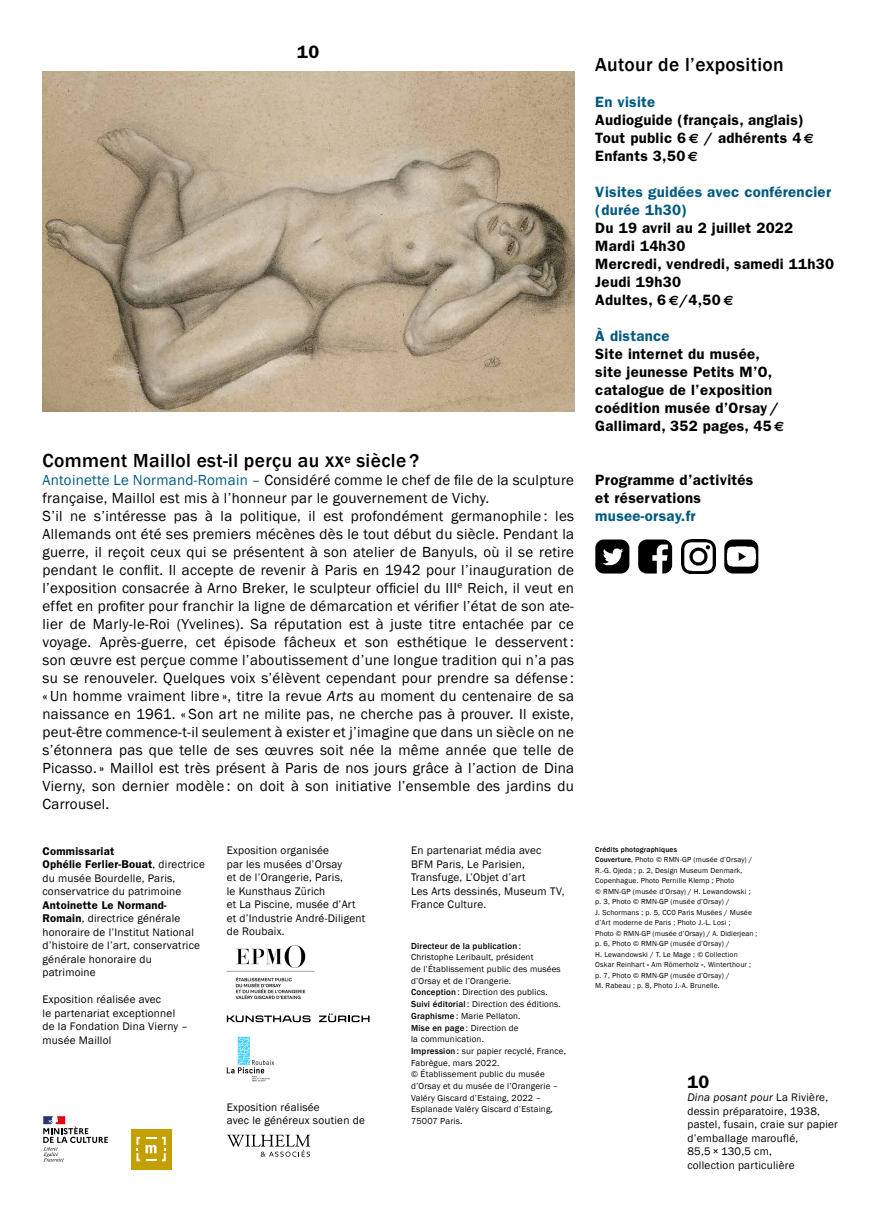
<style>
.page{position:relative;width:893px;height:1212px;background:#fff}
.page>*{position:absolute;margin:0;border:0;box-sizing:border-box;transform-origin:0 0}
.t1{font:500 19.5px "Franklin Gothic";letter-spacing:.02em;color:#000}
.t2{font:600 18px "Franklin Gothic";color:#000}
.t3{font:15px/18px "Franklin Gothic";letter-spacing:.02em;color:#000}
.t4{font:600 15px/18px "Franklin Gothic";letter-spacing:.02em;color:#000}
.t5{font:600 15px/18px "Franklin Gothic";letter-spacing:.02em;color:#005a80}
.t6{font:11.25px/13.5px "Franklin Gothic";letter-spacing:.02em;color:#000}
.t7{font:9px/11.7px "Franklin Gothic";letter-spacing:.02em;color:#000}
.t8{font:7.5px/10.5px "Franklin Gothic";letter-spacing:.02em;color:#000}
.s1{font-size:21px}
.s2{color:#005a80}
.s3{font-style:italic}
.s4{font-weight:600}
.s5{font-weight:500}
.s6{font-family:"Euro Sans";font-weight:700;font-size:13.5px}
</style>
<div class="page">
<img style="left:638px;top:539px;width:34px;height:34px">
<img style="left:681px;top:539px;width:34px;height:34px">
<img style="left:724px;top:539px;width:34px;height:34px">
<img style="left:595px;top:539px;width:34px;height:34px">
<img style="left:227px;top:945px;width:88px;height:55px">
<svg style="left:227px;top:1015px;width:84px;height:7px"></svg>
<svg style="left:319px;top:1013px;width:50px;height:9px"></svg>
<svg style="left:227px;top:1037px;width:47px;height:44px"></svg>
<svg style="left:227px;top:1135px;width:83px;height:22px"></svg>
<div style="left:131px;top:1128px;width:40px;height:41px;background:#c39f00"></div>
<svg style="left:136px;top:1137px;width:30px;height:24px"></svg>
<svg style="left:43px;top:1116px;width:65px;height:45px"></svg>
<img style="left:43px;top:71px;width:531px;height:340px">
<p class="t2" style="left:297px;top:41px;width:23px">10</p>
<h1 class="t1" style="left:43px;top:449px;width:378px">Comment Maillol est-il perçu au <span class="s1">xx</span><sup>e</sup> siècle ?</h1>
<p class="t3" style="left:43px;top:472px;width:533px"><span class="s2">Antoinette Le Normand-Romain –</span> Considéré comme le chef de file de la sculpture française, Maillol est mis à l’honneur par le gouvernement de Vichy.<br>S’il ne s’intéresse pas à la politique, il est profondément germanophile : les Allemands ont été ses premiers mécènes dès le tout début du siècle. Pendant la guerre, il reçoit ceux qui se présentent à son atelier de Banyuls, où il se retire pendant le conflit. Il accepte de revenir à Paris en 1942 pour l’inauguration de l’exposition consacrée à Arno Breker, le sculpteur officiel du III<sup>e</sup> Reich, il veut en effet en profiter pour franchir la ligne de démarcation et vérifier l’état de son ate&shy;lier de Marly-le-Roi (Yvelines). Sa réputation est à juste titre entachée par ce voyage. Après-guerre, cet épisode fâcheux et son esthétique le desservent : son œuvre est perçue comme l’aboutissement d’une longue tradition qui n’a pas su se renouveler. Quelques voix s’élèvent cependant pour prendre sa défense : « Un homme vraiment libre », titre la revue <span class="s3">Arts</span> au moment du centenaire de sa naissance en 1961. « Son art ne milite pas, ne cherche pas à prouver. Il existe, peut-être commence-t-il seulement à exister et j’imagine que dans un siècle on ne s’étonnera pas que telle de ses œuvres soit née la même année que telle de Picasso.» Maillol est très présent à Paris de nos jours grâce à l’action de Dina Vierny, son dernier modèle : on doit à son initiative l’ensemble des jardins du Carrousel.</p>
<p class="t6" style="left:43px;top:844px;width:164px"><span class="s4">Commissariat<br>Ophélie Ferlier-Bouat</span>, directrice du musée Bourdelle, Paris, conservatrice du patrimoine</p>
<p class="t6" style="left:43px;top:898px;width:159px"><span class="s4">Antoinette Le Normand-<br>Romain</span>, directrice générale honoraire de l’Institut National d’histoire de l’art, conservatrice générale honoraire du patrimoine</p>
<p class="t6" style="left:43px;top:993px;width:147px">Exposition réalisée avec<br>le partenariat exceptionnel de la Fondation Dina Vierny – musée Maillol</p>
<p class="t6" style="left:227px;top:844px;width:140px">Exposition organisée<br>par les musées d’Orsay<br>et de l’Orangerie, Paris,<br>le Kunsthaus Zürich<br>et La Piscine, musée d’Art et d’Industrie André-Diligent de Roubaix.</p>
<p class="t6" style="left:227px;top:1100px;width:140px">Exposition réalisée<br>avec le généreux soutien de</p>
<p class="t6" style="left:411px;top:844px;width:155px">En partenariat média avec<br>BFM Paris, Le Parisien,<br>Transfuge, L’Objet d’art<br>Les Arts dessinés, Museum TV,<br>France Culture.</p>
<p class="t7" style="left:411px;top:940px;width:156px"><span class="s5">Directeur de la publication</span> :<br>Christophe Leribault, président<br>de l’Établissement public des musées d’Orsay et de l’Orangerie.<br><span class="s5">Conception</span> : Direction des publics.<br><span class="s5">Suivi éditorial</span> : Direction des éditions.<br><span class="s5">Graphisme</span> : Marie Pellaton.<br><span class="s5">Mise en page</span> : Direction de<br>la communication.<br><span class="s5">Impression</span> : sur papier recyclé, France,<br>Fabrègue, mars 2022.<br>© Établissement public du musée d’Orsay et du musée de l’Orangerie –<br>Valéry Giscard d’Estaing, 2022 –<br>Esplanade Valéry Giscard d’Estaing,<br>75007 Paris.</p>
<h1 class="t1" style="left:595px;top:53px;width:190px">Autour de l’exposition</h1>
<p class="t5" style="left:595px;top:93px;width:61px">En visite</p>
<p class="t4" style="left:595px;top:111px;width:220px">Audioguide (français, anglais)<br>Tout public 6 <span class="s6">€</span> / adhérents 4 <span class="s6">€<br></span>Enfants 3,50 <span class="s6">€</span></p>
<p class="t5" style="left:595px;top:183px;width:237px">Visites guidées avec conférencier (durée 1h30)</p>
<p class="t4" style="left:595px;top:219px;width:240px">Du 19 avril au 2 juillet 2022<br>Mardi 14h30<br>Mercredi, vendredi, samedi 11h30<br>Jeudi 19h30<br>Adultes, 6 <span class="s6">€</span>/4,50 <span class="s6">€</span></p>
<p class="t5" style="left:595px;top:327px;width:76px">À distance</p>
<p class="t4" style="left:595px;top:345px;width:191px">Site internet du musée, site jeunesse Petits M’O, catalogue de l’exposition coédition musée d’Orsay /<br>Gallimard, 352 pages, 45 <span class="s6">€</span></p>
<p class="t4" style="left:595px;top:471px;width:160px">Programme d’activités et réservations</p>
<p class="t5" style="left:595px;top:507px;width:102px">musee-orsay.fr</p>
<p class="t8" style="left:595px;top:844px;width:164px"><span class="s5">Crédits photographiques<br>Couverture</span>, Photo © RMN-GP (musée d’Orsay) / R.-G. Ojeda ; p. 2, Design Museum Denmark, Copenhague. Photo Pernille Klemp ; Photo<br>© RMN-GP (musée d’Orsay) / H. Lewandowski ; p. 3, Photo © RMN-GP (musée d’Orsay) /<br>J. Schormans ; p. 5, CC0 Paris Musées / Musée d’Art moderne de Paris ; Photo J.-L. Losi ;<br>Photo © RMN-GP (musée d’Orsay) / A. Didierjean ; p. 6, Photo © RMN-GP (musée d’Orsay) /<br>H. Lewandowski / T. Le Mage ; © Collection Oskar Reinhart « Am Römerholz », Winterthour ; p. 7, Photo © RMN-GP (musée d’Orsay) /<br>M. Rabeau ; p. 8, Photo J.-A. Brunelle.</p>
<p class="t2" style="left:687px;top:1071px;width:23px">10</p>
<p class="t6" style="left:687px;top:1091px;width:152px"><span class="s3">Dina posant pour</span> La Rivière, dessin préparatoire, 1938, pastel, fusain, craie sur papier d’emballage marouflé,<br>85,5 × 130,5 cm,<br>collection particulière</p>
</div>
